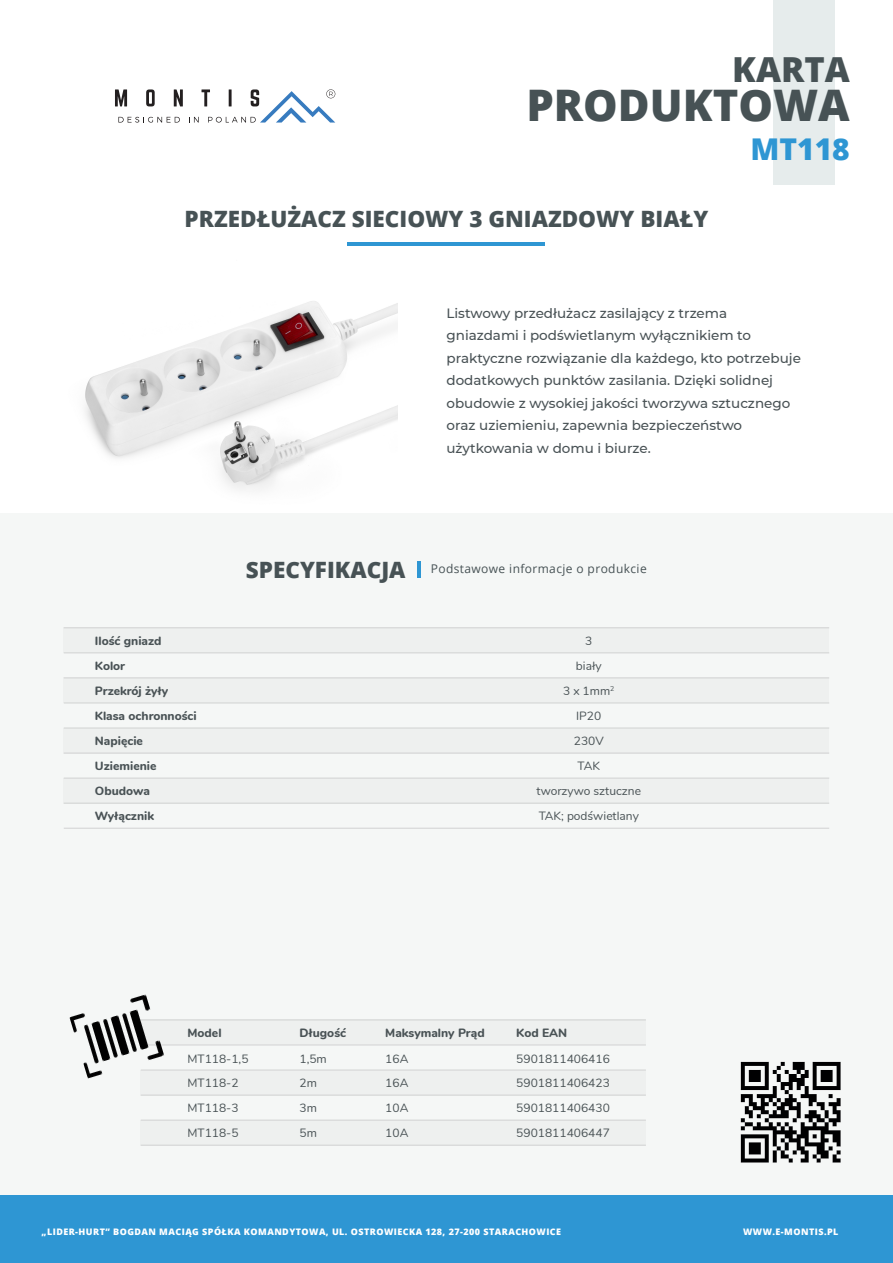
<style>
.page{position:relative;width:893px;height:1263px;background:#fff}
.page>*{position:absolute;margin:0;border:0;box-sizing:border-box;transform-origin:0 0}
.t1{font:800 43.5px "Open Sans";color:#475255}
.t2{font:800 34.5px "Open Sans";color:#475255}
.t3{font:800 30px "Open Sans";color:#2e96d3}
.t4{font:800 22.5px "Open Sans";color:#475255}
.t5{font:500 13.5px/22.5px "Montserrat";color:#495255}
.t6{font:12px/24.8px "Nunito";color:#495255}
.t7{font:800 12px "Nunito";color:#495255}
.t8{font:12px "Open Sans";letter-spacing:.03em;color:#475255}
.t9{font:800 9px "Open Sans";letter-spacing:.05em;color:#fff}
.s1{font-weight:800;font-size:22.5px}
</style>
<div class="page">
<div style="left:773px;top:0;width:61px;height:184px;background:#e6ecec"></div>
<div style="left:0;top:1195px;width:893px;height:68px;background:#2e96d3"></div>
<svg style="left:115px;top:89px;width:12px;height:17px"></svg>
<svg style="left:146px;top:89px;width:9px;height:17px"></svg>
<svg style="left:174px;top:89px;width:9px;height:17px"></svg>
<svg style="left:118px;top:117px;width:62px;height:6px"></svg>
<svg style="left:189px;top:89px;width:146px;height:34px"></svg>
<div style="left:0;top:513px;width:893px;height:682px;background:#f5f7f6"></div>
<div style="left:64px;top:778px;width:765px;height:25px;background:#eef0ef"></div>
<div style="left:64px;top:628px;width:765px;height:25px;background:#eef0ef"></div>
<div style="left:64px;top:678px;width:765px;height:25px;background:#eef0ef"></div>
<div style="left:64px;top:728px;width:765px;height:25px;background:#eef0ef"></div>
<hr style="left:64px;top:627px;width:765px;height:1px;background:#d1d2d2">
<hr style="left:64px;top:653px;width:765px;height:1px;background:#d1d2d2">
<hr style="left:64px;top:678px;width:765px;height:1px;background:#d1d2d2">
<hr style="left:64px;top:703px;width:765px;height:1px;background:#d1d2d2">
<hr style="left:64px;top:728px;width:765px;height:1px;background:#d1d2d2">
<hr style="left:64px;top:753px;width:765px;height:1px;background:#d1d2d2">
<hr style="left:64px;top:778px;width:765px;height:1px;background:#d1d2d2">
<div style="left:141px;top:1020px;width:505px;height:25px;background:#eef0ef"></div>
<div style="left:141px;top:1070px;width:505px;height:25px;background:#eef0ef"></div>
<hr style="left:141px;top:1020px;width:505px;height:1px;background:#d1d2d2">
<hr style="left:141px;top:1045px;width:505px;height:1px;background:#d1d2d2">
<hr style="left:141px;top:1070px;width:505px;height:1px;background:#d1d2d2">
<hr style="left:141px;top:1095px;width:505px;height:1px;background:#d1d2d2">
<img style="left:69px;top:994px;width:98px;height:85px">
<div style="left:141px;top:1120px;width:505px;height:25px;background:#eef0ef"></div>
<hr style="left:141px;top:1120px;width:505px;height:1px;background:#d1d2d2">
<hr style="left:141px;top:1145px;width:505px;height:1px;background:#d1d2d2">
<hr style="left:64px;top:803px;width:765px;height:1px;background:#d1d2d2">
<hr style="left:64px;top:828px;width:765px;height:1px;background:#d1d2d2">
<hr style="left:417px;top:561px;width:4px;height:17px;background:#2e96d3">
<img style="left:740px;top:1061px;width:101px;height:102px">
<img style="left:85px;top:242px;width:312px;height:248px">
<hr style="left:348px;top:242px;width:197px;height:4px;background:#2e96d3">
<h2 class="t2" style="left:732px;top:43px;width:119px">KARTA</h2>
<h1 class="t1" style="left:526px;top:72px;width:325px">PRODUKTOWA</h1>
<h3 class="t3" style="left:750px;top:126px;width:101px">MT118</h3>
<h3 class="t4" style="left:185px;top:202px;width:525px">PRZEDŁUŻACZ SIECIOWY 3 GNIAZDOWY BIAŁY</h3>
<p class="t5" style="left:446px;top:301px;width:356px">Listwowy przedłużacz zasilający z trzema gniazdami i podświetlanym wyłącznikiem to praktyczne rozwiązanie dla każdego, kto potrzebuje dodatkowych punktów zasilania. Dzięki solidnej obudowie z wysokiej jakości tworzywa sztucznego oraz uziemieniu, zapewnia bezpieczeństwo użytkowania w domu i biurze.</p>
<p class="t8" style="left:246px;top:561px;width:402px"><span class="s1">SPECYFIKACJA</span> Podstawowe informacje o produkcie</p>
<p class="t7" style="left:95px;top:632px;width:68px">Ilość gniazd</p>
<p class="t6" style="left:585px;top:628px;width:9px">3</p>
<p class="t7" style="left:95px;top:657px;width:32px">Kolor</p>
<p class="t6" style="left:576px;top:653px;width:27px">biały</p>
<p class="t7" style="left:95px;top:682px;width:75px">Przekrój żyły</p>
<p class="t6" style="left:563px;top:678px;width:53px">3 x 1mm<sup>2</sup></p>
<p class="t7" style="left:95px;top:707px;width:103px">Klasa ochronności</p>
<p class="t6" style="left:576px;top:703px;width:27px">IP20</p>
<p class="t7" style="left:95px;top:732px;width:50px">Napięcie</p>
<p class="t6" style="left:574px;top:728px;width:31px">230V</p>
<p class="t7" style="left:95px;top:757px;width:63px">Uziemienie</p>
<p class="t6" style="left:578px;top:753px;width:24px">TAK</p>
<p class="t7" style="left:95px;top:782px;width:57px">Obudowa</p>
<p class="t6" style="left:536px;top:778px;width:106px">tworzywo sztuczne</p>
<p class="t7" style="left:95px;top:807px;width:61px">Wyłącznik</p>
<p class="t6" style="left:539px;top:803px;width:102px">TAK; podświetlany</p>
<p class="t7" style="left:187px;top:1024px;width:36px">Model</p>
<p class="t7" style="left:299px;top:1024px;width:48px">Długość</p>
<p class="t7" style="left:516px;top:1024px;width:52px">Kod EAN</p>
<p class="t6" style="left:187px;top:1046px;width:63px">MT118-1,5<br>MT118-2<br>MT118-3</p>
<p class="t6" style="left:516px;top:1046px;width:95px;text-align:justify">5901811406416<br>5901811406423<br>5901811406430</p>
<p class="t7" style="left:385px;top:1024px;width:101px">Maksymalny Prąd</p>
<p class="t6" style="left:385px;top:1045px;width:25px;text-align:justify">16A 16A 10A 10A</p>
<p class="t6" style="left:299px;top:1045px;width:29px">1,5m<br>2m<br>3m</p>
<p class="t6" style="left:187px;top:1120px;width:53px">MT118-5</p>
<p class="t6" style="left:299px;top:1120px;width:19px">5m</p>
<p class="t6" style="left:516px;top:1120px;width:95px">5901811406447</p>
<p class="t9" style="left:42px;top:1225px;width:521px">„LIDER-HURT” BOGDAN MACIĄG SPÓŁKA KOMANDYTOWA, UL. OSTROWIECKA 128, 27-200 STARACHOWICE</p>
<p class="t9" style="left:743px;top:1225px;width:97px">WWW.E-MONTIS.PL</p>
</div>
